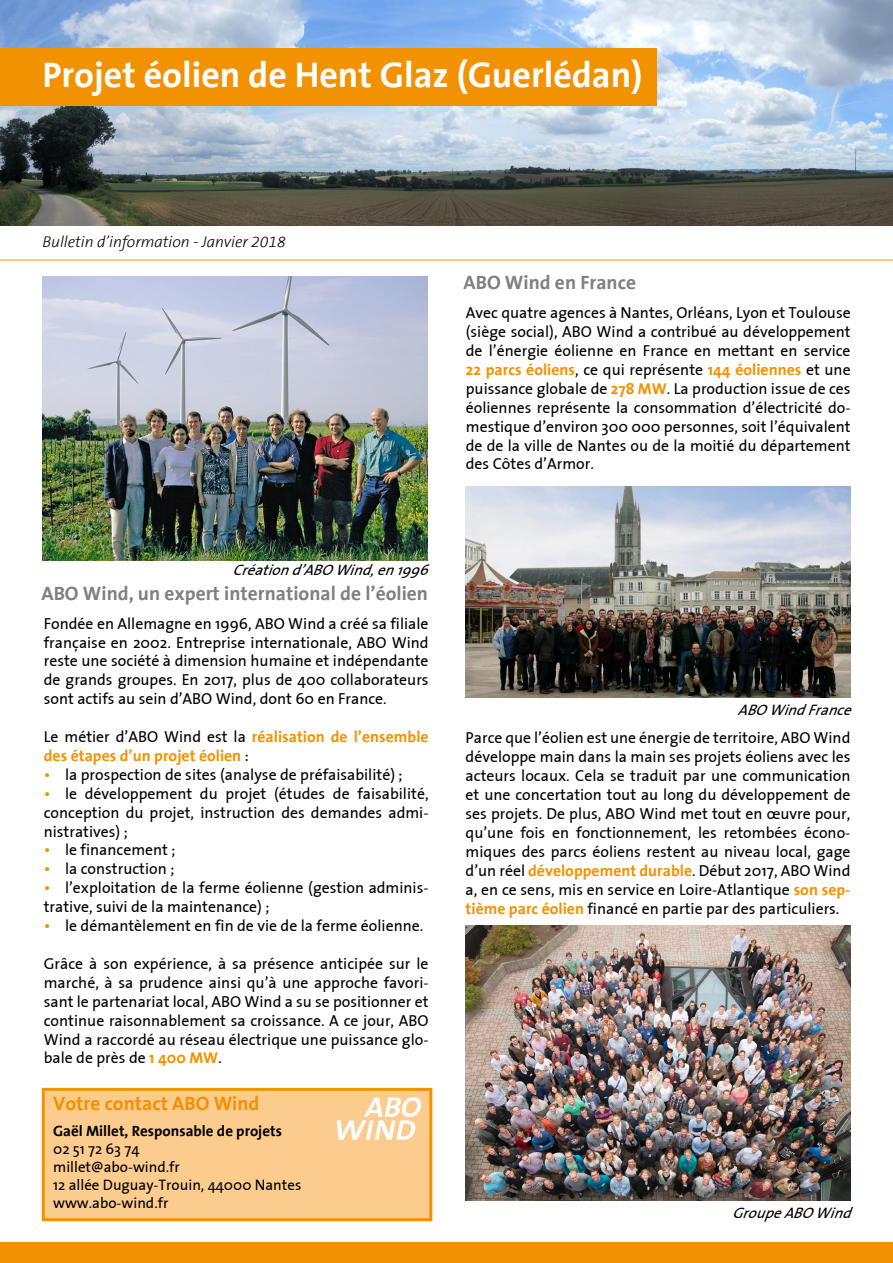
<style>
.page{position:relative;width:893px;height:1263px;background:#fff}
.page>*{position:absolute;margin:0;border:0;box-sizing:border-box;transform-origin:0 0}
.t1{font:700 36px "The Sans";color:#fff}
.t2{font:700 19.5px "The Sans";color:#808080}
.t3{font:700 19.5px "The Sans";color:#f39200}
.t4{font:15.75px/18.9px "The Sans Plain";color:#000;text-align:justify}
.t5{font:700 15.75px/18.9px "The Sans";color:#f39200}
.t6{font:italic 300 15.75px "The Sans B3";color:#000}
.t7{font:15px/18px "The Sans Plain";color:#000}
.t8{font:italic 15px "The Sans Plain";color:#000}
.t9{font:700 15px "The Sans";color:#000}
.s1{font-family:"The Sans Plain";font-weight:400;color:#000}
.s2{font-family:"The Sans";font-weight:700;color:#f39200}
.s3{font-family:"The Sans B W5 Plain";font-size:16.5px;color:#f39200}
</style>
<div class="page">
<img style="left:0;top:0;width:893px;height:225px">
<div style="left:0;top:48px;width:657px;height:57px;background:#f39200"></div>
<hr style="left:0;top:260px;width:893px;height:1px;background:#f39200">
<img style="left:466px;top:487px;width:384px;height:210px">
<img style="left:466px;top:926px;width:384px;height:274px">
<div style="left:42px;top:1088px;width:390px;height:133px;background:#fccb8e;border:3px solid #f39200"></div>
<img style="left:336px;top:1097px;width:86px;height:43px">
<img style="left:43px;top:276px;width:384px;height:285px">
<div style="left:0;top:1243px;width:893px;height:20px;background:#f39200"></div>
<h1 class="t1" style="left:42px;top:45px;width:601px">Projet éolien de Hent Glaz (Guerlédan)</h1>
<p class="t6" style="left:42px;top:233px;width:245px">Bulletin d’information - Janvier 2018</p>
<p class="t2" style="left:463px;top:266px;width:174px">ABO Wind en France</p>
<p class="t4" style="left:466px;top:303px;width:386px">Avec quatre agences à Nantes, Orléans, Lyon et Toulouse (siège social), ABO Wind a contribué au développement de l’énergie éolienne en France en mettant en service</p>
<p class="t5" style="left:466px;top:360px;width:386px">22 parcs éoliens<span class="s1">, ce qui représente</span> 144 éoliennes <span class="s1">et une</span></p>
<p class="t4" style="left:466px;top:379px;width:386px">puissance globale de <span class="s2">278 MW</span>. La production issue de ces éoliennes représente la consommation d’électricité do&shy;mestique d’environ 300 000 personnes, soit l’équivalent de de la ville de Nantes ou de la moitié du département des Côtes d’Armor.</p>
<p class="t8" style="left:232px;top:557px;width:206px">Créationd’ABOWind,en1996</p>
<p class="t2" style="left:41px;top:577px;width:388px">ABO Wind, un expert international de l’éolien</p>
<p class="t4" style="left:44px;top:613px;width:386px">Fondée en Allemagne en 1996, ABO Wind a créé sa filiale française en 2002. Entreprise internationale, ABO Wind reste une société à dimension humaine et indépendante de grands groupes. En 2017, plus de 400 collaborateurs sont actifs au sein d’ABO Wind, dont 60 en France.</p>
<p class="t5" style="left:44px;top:727px;width:386px"><span class="s1">Le métier d’ABO Wind est la</span> réalisation de l’ensemble des étapes d’un projet éolien <span class="s1">:</span></p>
<p class="t4" style="left:44px;top:765px;width:360px"><span class="s3">•</span> la prospection de sites (analyse de préfaisabilité) ;</p>
<p class="t4" style="left:44px;top:783px;width:386px"><span class="s3">•</span> le développement du projet (études de faisabilité, conception du projet, instruction des demandes admi&shy;nistratives) ;</p>
<p class="t4" style="left:44px;top:840px;width:133px"><span class="s3">•</span> le financement ;</p>
<p class="t4" style="left:44px;top:859px;width:132px"><span class="s3">•</span> la construction ;</p>
<p class="t4" style="left:44px;top:878px;width:386px"><span class="s3">•</span> l’exploitation de la ferme éolienne (gestion adminis&shy;trative, suivi de la maintenance) ;</p>
<p class="t4" style="left:44px;top:916px;width:381px"><span class="s3">•</span> le démantèlement en fin de vie de la ferme éolienne.</p>
<p class="t4" style="left:44px;top:954px;width:386px">Grâce à son expérience, à sa présence anticipée sur le marché, à sa prudence ainsi qu’à une approche favori&shy;sant le partenariat local, ABO Wind a su se positionner et continue raisonnablement sa croissance. A ce jour, ABO Wind a raccordé au réseau électrique une puissance glo&shy;bale de près de <span class="s2">1 400 MW</span>.</p>
<p class="t3" style="left:53px;top:1087px;width:208px">Votre contact ABO Wind</p>
<p class="t9" style="left:53px;top:1118px;width:230px">Gaël Millet, Responsable de projets</p>
<p class="t7" style="left:53px;top:1139px;width:250px">02 51 72 63 74<br>millet@abo-wind.fr<br>12 allée Duguay-Trouin, 44000 Nantes www.abo-wind.fr</p>
<p class="t8" style="left:737px;top:697px;width:123px">ABOWindFrance</p>
<p class="t4" style="left:466px;top:728px;width:386px">Parce que l’éolien est une énergie de territoire, ABO Wind développe main dans la main ses projets éoliens avec les acteurs locaux. Cela se traduit par une communication et une concertation tout au long du développement de ses projets. De plus, ABO Wind met tout en œuvre pour, qu’une fois en fonctionnement, les retombées écono&shy;miques des parcs éoliens restent au niveau local, gage d’un réel <span class="s2">développement durable</span>. Début 2017, ABO Wind a, en ce sens, mis en service en Loire-Atlantique <span class="s2">son sep&shy;tième parc éolien</span> financé en partie par des particuliers.</p>
<p class="t8" style="left:732px;top:1201px;width:129px">GroupeABOWind</p>
</div>
